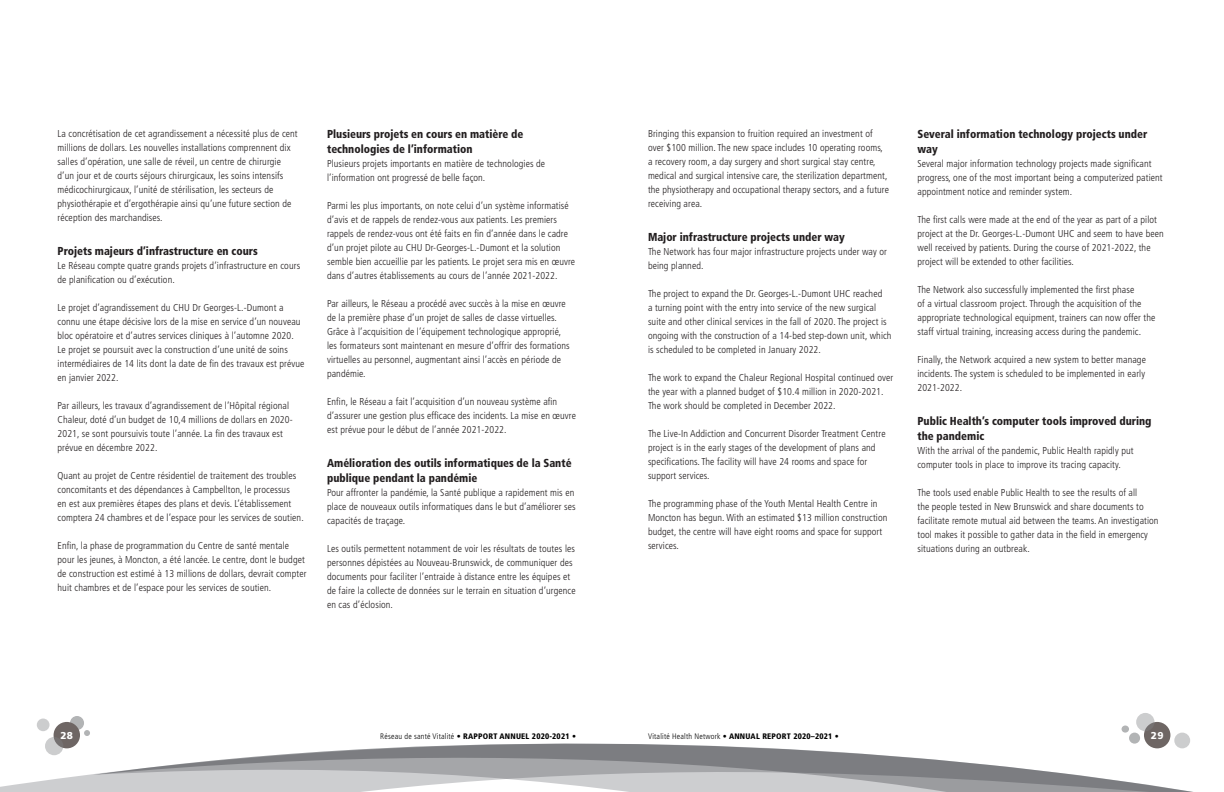
<style>
.page{position:relative;width:1224px;height:792px;background:#fff}
.page>*{position:absolute;margin:0;border:0;box-sizing:border-box;transform-origin:0 0}
.Subheader_2{font:900 condensed 11.6px/15px "Frutiger LT Std";color:#231f20;scale:.95 1}
.t1{font:300 condensed 10px/14px "Frutiger LT Std";letter-spacing:.01em;color:#231f20}
.t2{font:900 10px "Frutiger LT Std";color:#fff}
.t3{font:900 condensed 8px "Frutiger LT Std";letter-spacing:.025em;color:#000}
.s1{font-weight:300}
</style>
<div class="page">
<svg style="left:0;top:744px;width:93px;height:48px"></svg>
<svg style="left:93px;top:744px;width:1100px;height:48px"></svg>
<div style="left:70px;top:716px;width:14px;height:14px;background:#b2b4b5;border-radius:50%"></div>
<svg style="left:84px;top:730px;width:6px;height:6px"></svg>
<div style="left:54px;top:722px;width:26px;height:26px;background:#6e6664;border-radius:50%"></div>
<svg style="left:45px;top:737px;width:18px;height:18px"></svg>
<div style="left:1144px;top:722px;width:26px;height:26px;background:#6e6664;border-radius:50%"></div>
<div style="left:37px;top:719px;width:13px;height:12px;background:#cccdce;border-radius:50%"></div>
<svg style="left:1136px;top:713px;width:19px;height:18px"></svg>
<div style="left:1122px;top:726px;width:7px;height:7px;background:#b2b4b5;border-radius:50%"></div>
<div style="left:1129px;top:733px;width:11px;height:11px;background:#b2b4b5;border-radius:50%"></div>
<div style="left:1174px;top:733px;width:16px;height:15px;background:#cccdce;border-radius:50%"></div>
<p class="t1" style="left:58px;top:127px;width:242px">La concrétisation de cet agrandissement a nécessité plus de cent millions de dollars. Les nouvelles installations comprennent dix salles d’opération, une salle de réveil, un centre de chirurgie d’un jour et de courts séjours chirurgicaux, les soins intensifs médicochirurgicaux, l’unité de stérilisation, les secteurs de physiothérapie et d’ergothérapie ainsi qu’une future section de réception des marchandises.</p>
<p class="Subheader_2" style="left:58px;top:243px;width:212px">Projets majeurs d’infrastructure en cours</p>
<p class="t1" style="left:58px;top:259px;width:244px">Le Réseau compte quatre grands projets d’infrastructure en cours de planification ou d’exécution.</p>
<p class="t1" style="left:58px;top:301px;width:248px">Le projet d’agrandissement du CHU Dr Georges-L.-Dumont a connu une étape décisive lors de la mise en service d’un nouveau bloc opératoire et d’autres services cliniques à l’automne 2020.<br>Le projet se poursuit avec la construction d’une unité de soins intermédiaires de 14 lits dont la date de fin des travaux est prévue en janvier 2022.</p>
<p class="t1" style="left:58px;top:399px;width:237px">Par ailleurs, les travaux d’agrandissement de l’Hôpital régional Chaleur, doté d’un budget de 10,4 millions de dollars en 2020- 2021, se sont poursuivis toute l’année. La fin des travaux est prévue en décembre 2022.</p>
<p class="t1" style="left:58px;top:469px;width:248px">Quant au projet de Centre résidentiel de traitement des troubles concomitants et des dépendances à Campbellton, le processus<br>en est aux premières étapes des plans et devis. L’établissement comptera 24 chambres et de l’espace pour les services de soutien.</p>
<p class="t1" style="left:58px;top:539px;width:250px">Enfin, la phase de programmation du Centre de santé mentale pour les jeunes, à Moncton, a été lancée. Le centre, dont le budget de construction est estimé à 13 millions de dollars, devrait compter huit chambres et de l’espace pour les services de soutien.</p>
<p class="Subheader_2" style="left:327px;top:127px;width:208px">Plusieurs projets en cours en matière de technologies de l’information</p>
<p class="t1" style="left:327px;top:157px;width:220px">Plusieurs projets importants en matière de technologies de l’information ont progressé de belle façon.</p>
<p class="t1" style="left:327px;top:199px;width:250px">Parmi les plus importants, on note celui d’un système informatisé d’avis et de rappels de rendez-vous aux patients. Les premiers rappels de rendez-vous ont été faits en fin d’année dans le cadre d’un projet pilote au CHU Dr-Georges-L.-Dumont et la solution semble bien accueillie par les patients. Le projet sera mis en œuvre dans d’autres établissements au cours de l’année 2021-2022.</p>
<p class="t1" style="left:327px;top:297px;width:244px">Par ailleurs, le Réseau a procédé avec succès à la mise en œuvre de la première phase d’un projet de salles de classe virtuelles.<br>Grâce à l’acquisition de l’équipement technologique approprié, les formateurs sont maintenant en mesure d’offrir des formations virtuelles au personnel, augmentant ainsi l’accès en période de pandémie.</p>
<p class="t1" style="left:327px;top:395px;width:250px">Enfin, le Réseau a fait l’acquisition d’un nouveau système afin d’assurer une gestion plus efficace des incidents. La mise en œuvre est prévue pour le début de l’année 2021-2022.</p>
<p class="Subheader_2" style="left:327px;top:455px;width:259px">Amélioration des outils informatiques de la Santé publique pendant la pandémie</p>
<p class="t1" style="left:327px;top:485px;width:250px">Pour affronter la pandémie, la Santé publique a rapidement mis en place de nouveaux outils informatiques dans le but d’améliorer ses capacités de traçage.</p>
<p class="t1" style="left:327px;top:541px;width:250px">Les outils permettent notamment de voir les résultats de toutes les personnes dépistées au Nouveau-Brunswick, de communiquer des documents pour faciliter l’entraide à distance entre les équipes et de faire la collecte de données sur le terrain en situation d’urgence en cas d’éclosion.</p>
<p class="t1" style="left:648px;top:127px;width:243px">Bringing this expansion to fruition required an investment of over $100 million. The new space includes 10 operating rooms, a recovery room, a day surgery and short surgical stay centre, medical and surgical intensive care, the sterilization department, the physiotherapy and occupational therapy sectors, and a future receiving area.</p>
<p class="Subheader_2" style="left:648px;top:229px;width:209px">Major infrastructure projects under way</p>
<p class="t1" style="left:648px;top:245px;width:241px">The Network has four major infrastructure projects under way or being planned.</p>
<p class="t1" style="left:648px;top:287px;width:245px">The project to expand the Dr. Georges-L.-Dumont UHC reached<br>a turning point with the entry into service of the new surgical suite and other clinical services in the fall of 2020. The project is ongoing with the construction of a 14-bed step-down unit, which is scheduled to be completed in January 2022.</p>
<p class="t1" style="left:648px;top:371px;width:247px">The work to expand the Chaleur Regional Hospital continued over the year with a planned budget of $10.4 million in 2020-2021.<br>The work should be completed in December 2022.</p>
<p class="t1" style="left:648px;top:427px;width:239px">The Live-In Addiction and Concurrent Disorder Treatment Centre project is in the early stages of the development of plans and specifications. The facility will have 24 rooms and space for support services.</p>
<p class="t1" style="left:648px;top:497px;width:241px">The programming phase of the Youth Mental Health Centre in Moncton has begun. With an estimated $13 million construction budget, the centre will have eight rooms and space for support services.</p>
<p class="Subheader_2" style="left:917px;top:127px;width:243px">Several information technology projects under way</p>
<p class="t1" style="left:917px;top:157px;width:247px">Several major information technology projects made significant progress, one of the most important being a computerized patient appointment notice and reminder system.</p>
<p class="t1" style="left:917px;top:213px;width:248px">The first calls were made at the end of the year as part of a pilot project at the Dr. Georges-L.-Dumont UHC and seem to have been well received by patients. During the course of 2021-2022, the project will be extended to other facilities.</p>
<p class="t1" style="left:917px;top:283px;width:240px">The Network also successfully implemented the first phase<br>of a virtual classroom project. Through the acquisition of the appropriate technological equipment, trainers can now offer the staff virtual training, increasing access during the pandemic.</p>
<p class="t1" style="left:917px;top:353px;width:230px;text-align:justify">Finally, the Network acquired a new system to better manage incidents. The system is scheduled to be implemented in early 2021-2022.</p>
<p class="Subheader_2" style="left:917px;top:413px;width:248px">Public Health’s computer tools improved during the pandemic</p>
<p class="t1" style="left:917px;top:443px;width:218px">With the arrival of the pandemic, Public Health rapidly put computer tools in place to improve its tracing capacity.</p>
<p class="t1" style="left:917px;top:485px;width:243px">The tools used enable Public Health to see the results of all<br>the people tested in New Brunswick and share documents to facilitate remote mutual aid between the teams. An investigation tool makes it possible to gather data in the field in emergency situations during an outbreak.</p>
<p class="t2" style="left:61px;top:729px;width:14px">28</p>
<p class="t3" style="left:380px;top:732px;width:197px"><span class="s1">Réseau de santé Vitalité</span> • RAPPORT ANNUEL 2020-2021 •</p>
<p class="t3" style="left:648px;top:732px;width:192px"><span class="s1">Vitalité Health Network</span> • ANNUAL REPORT 2020–2021 •</p>
<p class="t2" style="left:1151px;top:729px;width:14px">29</p>
</div>
